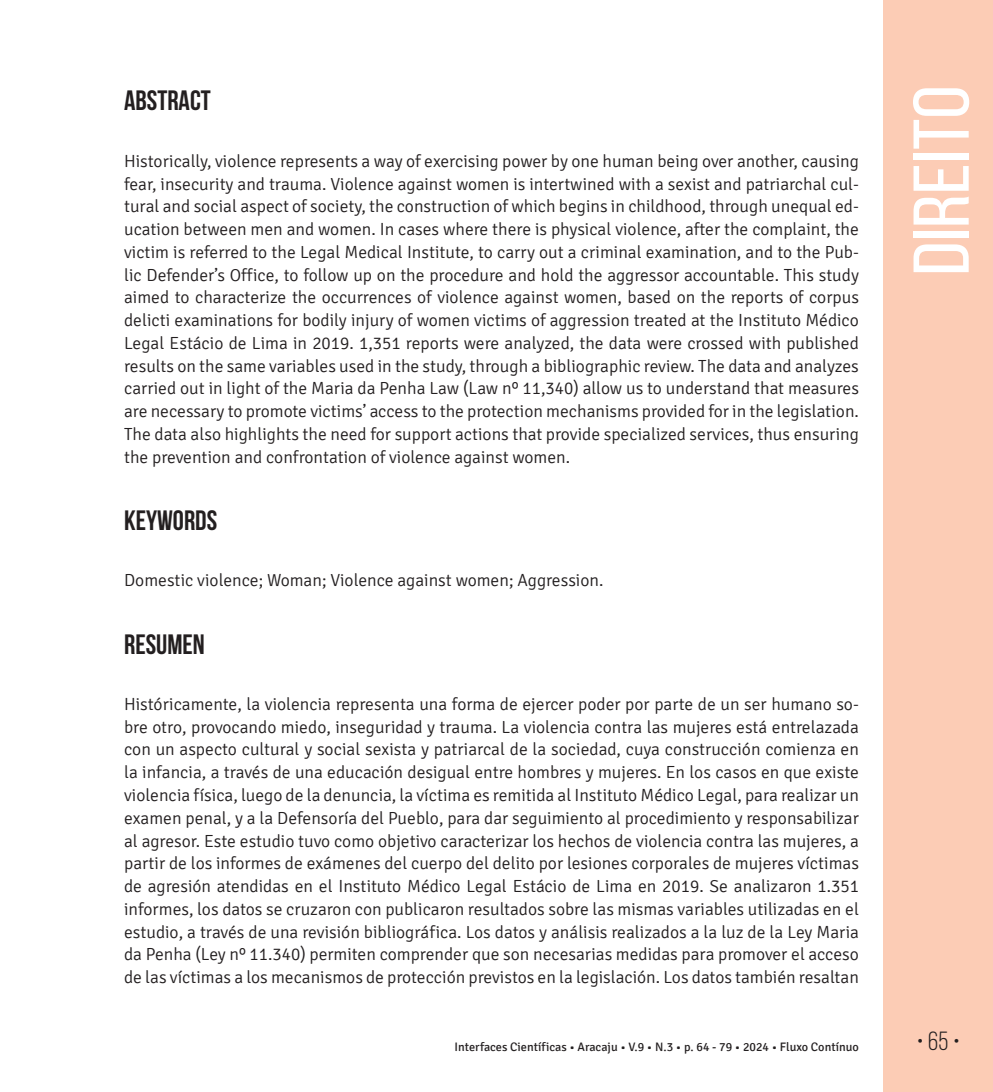
<style>
.page{position:relative;width:993px;height:1092px;background:#fff}
.page>*{position:absolute;margin:0;border:0;box-sizing:border-box;transform-origin:0 0}
.t1{font:78.75px "Bebas Neue";color:#fff;scale:1.09 1}
.t2{font:700 28px "Bebas Neue";color:#231f20}
.t3{font:26.25px "Bebas Neue";color:#231f20}
.t4{font:300 17.5px/22.8px "Signika";color:#231f20;text-align:justify}
.t5{font:12.25px "Signika";color:#231f20}
</style>
<div class="page">
<div style="left:883px;top:0;width:109px;height:1091px;background:#fcccb5"></div>
<h2 class="t2" style="left:124px;top:85px;width:88px">ABSTRACT</h2>
<p class="t4" style="left:124px;top:150px;width:736px">Historically, violence represents a way of exercising power by one human being over another, causing fear, insecurity and trauma. Violence against women is intertwined with a sexist and patriarchal cul&shy;tural and social aspect of society, the construction of which begins in childhood, through unequal ed&shy;ucation between men and women. In cases where there is physical violence, after the complaint, the victim is referred to the Legal Medical Institute, to carry out a criminal examination, and to the Pub&shy;lic Defender’s Office, to follow up on the procedure and hold the aggressor accountable. This study aimed to characterize the occurrences of violence against women, based on the reports of corpus delicti examinations for bodily injury of women victims of aggression treated at the Instituto Médico Legal Estácio de Lima in 2019. 1,351 reports were analyzed, the data were crossed with published results on the same variables used in the study, through a bibliographic review. The data and analyzes carried out in light of the Maria da Penha Law (Law nº 11,340) allow us to understand that measures are necessary to promote victims’ access to the protection mechanisms provided for in the legislation.<br>The data also highlights the need for support actions that provide specialized services, thus ensuring the prevention and confrontation of violence against women.</p>
<h2 class="t2" style="left:124px;top:505px;width:94px">KEYWORDS</h2>
<p class="t4" style="left:124px;top:569px;width:480px">Domestic violence; Woman; Violence against women; Aggression.</p>
<h2 class="t2" style="left:124px;top:628px;width:82px">RESUMEN</h2>
<p class="t4" style="left:124px;top:693px;width:736px">Históricamente, la violencia representa una forma de ejercer poder por parte de un ser humano so&shy;bre otro, provocando miedo, inseguridad y trauma. La violencia contra las mujeres está entrelazada con un aspecto cultural y social sexista y patriarcal de la sociedad, cuya construcción comienza en la infancia, a través de una educación desigual entre hombres y mujeres. En los casos en que existe violencia física, luego de la denuncia, la víctima es remitida al Instituto Médico Legal, para realizar un examen penal, y a la Defensoría del Pueblo, para dar seguimiento al procedimiento y responsabilizar al agresor. Este estudio tuvo como objetivo caracterizar los hechos de violencia contra las mujeres, a partir de los informes de exámenes del cuerpo del delito por lesiones corporales de mujeres víctimas de agresión atendidas en el Instituto Médico Legal Estácio de Lima en 2019. Se analizaron 1.351 informes, los datos se cruzaron con publicaron resultados sobre las mismas variables utilizadas en el estudio, a través de una revisión bibliográfica. Los datos y análisis realizados a la luz de la Ley Maria da Penha (Ley nº 11.340) permiten comprender que son necesarias medidas para promover el acceso de las víctimas a los mecanismos de protección previstos en la legislación. Los datos también resaltan</p>
<h1 class="t1" style="left:898px;top:275px;width:176px;rotate:-90deg">Direito</h1>
<p class="t5" style="left:454px;top:1040px;width:405px">Interfaces Científicas • Aracaju • V.9 • N.3 • p. 64 - 79 • 2024 • Fluxo Contínuo</p>
<h3 class="t3" style="left:916px;top:1026px;width:45px">• 65 •</h3>
</div>
